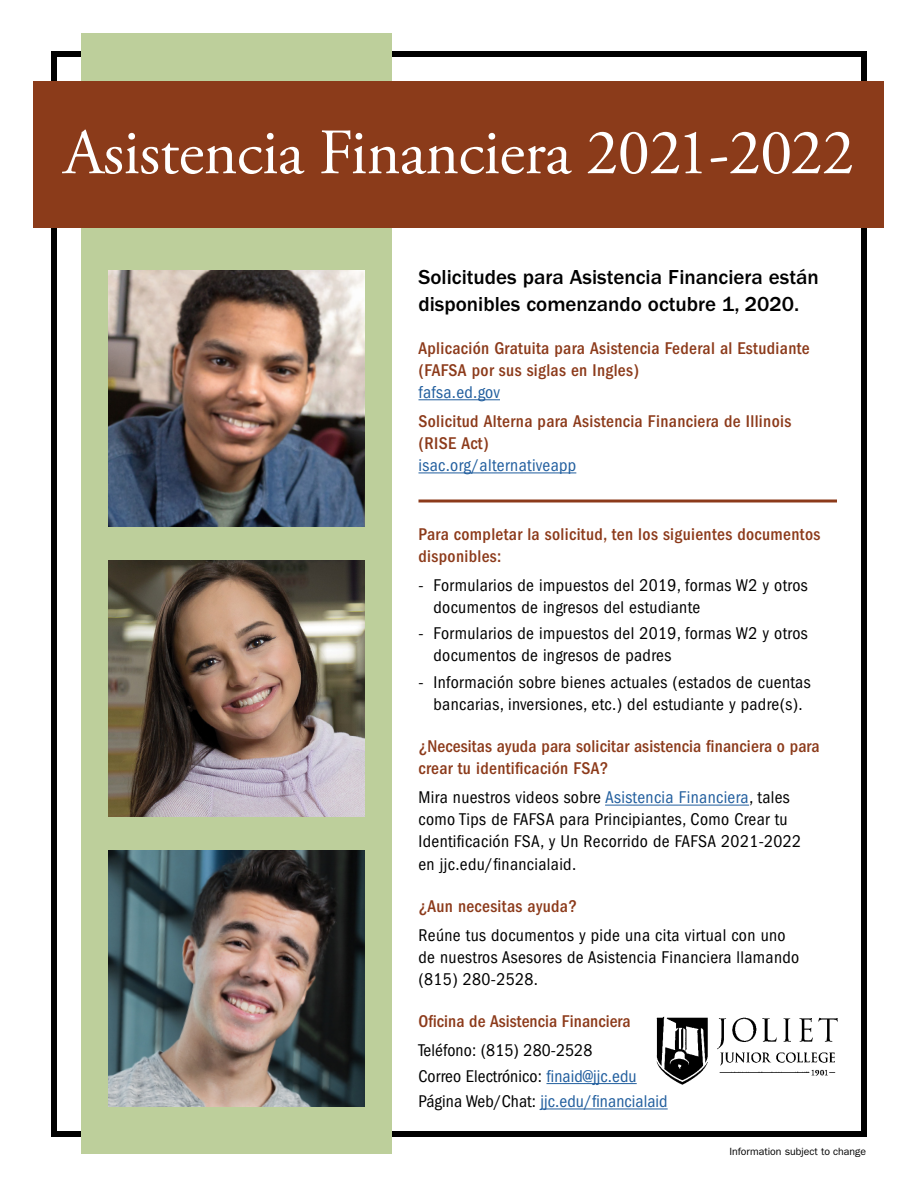
<style>
.page{position:relative;width:918px;height:1188px;background:#fff}
.page>*{position:absolute;margin:0;border:0;box-sizing:border-box;transform-origin:0 0}
.t1{font:64.5px "Adobe Garamond Pro";letter-spacing:-.01em;color:#fff}
.t2{font:500 21px/27px "ITC Franklin Gothic Std";color:#000}
.t3{font:condensed 17.7px/22px "ITC Franklin Gothic Std";letter-spacing:.02em;color:#000}
.t4{font:500 condensed 17.7px/22px "ITC Franklin Gothic Std";letter-spacing:.02em;color:#8c3a1a}
.t5{font:condensed 17.7px "ITC Franklin Gothic Std";letter-spacing:.02em;color:#215e9e}
.t6{font:10.5px "ITC Franklin Gothic Std";color:#000}
.s1{color:#215e9e}
</style>
<div class="page">
<div style="left:51px;top:51px;width:816px;height:1086px;border:6px solid #000"></div>
<div style="left:81px;top:34px;width:311px;height:1120px;background:#bdcf9b"></div>
<img style="left:108px;top:560px;width:256px;height:257px">
<img style="left:108px;top:850px;width:256px;height:257px">
<hr style="left:418px;top:399px;width:82px;height:1px;background:#215e9e">
<hr style="left:418px;top:472px;width:158px;height:1px;background:#215e9e">
<hr style="left:605px;top:805px;width:144px;height:1px;background:#215e9e">
<hr style="left:546px;top:1083px;width:91px;height:1px;background:#215e9e">
<hr style="left:541px;top:1109px;width:127px;height:1px;background:#215e9e">
<img style="left:656px;top:1016px;width:182px;height:69px">
<div style="left:34px;top:81px;width:850px;height:147px;background:#8b3b1a"></div>
<hr style="left:418px;top:500px;width:419px;height:2px;background:#8c3a1a">
<img style="left:108px;top:270px;width:256px;height:256px">
<h1 class="t1" style="left:64px;top:114px;width:792px">Asistencia Financiera 2021-2022</h1>
<p class="t2" style="left:418px;top:264px;width:402px">Solicitudes para Asistencia Financiera están disponibles comenzando octubre 1, 2020.</p>
<p class="t4" style="left:418px;top:337px;width:393px">Aplicación Gratuita para Asistencia Federal al Estudiante (FAFSA por sus siglas en Ingles)</p>
<p class="t5" style="left:418px;top:382px;width:83px">fafsa.ed.gov</p>
<p class="t4" style="left:418px;top:410px;width:374px">Solicitud Alterna para Asistencia Financiera de Illinois (RISE Act)</p>
<p class="t5" style="left:418px;top:455px;width:159px">isac.org/alternativeapp</p>
<p class="t4" style="left:418px;top:523px;width:403px">Para completar la solicitud, ten los siguientes documentos disponibles:</p>
<p class="t3" style="left:433px;top:574px;width:376px;text-indent:-15px">- Formularios de impuestos del 2019, formas W2 y otros documentos de ingresos del estudiante</p>
<p class="t3" style="left:433px;top:623px;width:376px;text-indent:-15px">- Formularios de impuestos del 2019, formas W2 y otros documentos de ingresos de padres</p>
<p class="t3" style="left:418px;top:671px;width:394px;text-align:center">- Información sobre bienes actuales (estados de cuentas bancarias, inversiones, etc.) del estudiante y padre(s).</p>
<p class="t4" style="left:418px;top:736px;width:403px">¿Necesitas ayuda para solicitar asistencia financiera o para crear tu identificación FSA?</p>
<p class="t3" style="left:418px;top:787px;width:384px">Mira nuestros videos sobre <span class="s1">Asistencia Financiera</span>, tales como Tips de FAFSA para Principiantes, Como Crear tu Identificación FSA, y Un Recorrido de FAFSA 2021-2022 en jjc.edu/financialaid.</p>
<p class="t4" style="left:418px;top:895px;width:160px">¿Aun necesitas ayuda?</p>
<p class="t3" style="left:418px;top:924px;width:382px">Reúne tus documentos y pide una cita virtual con uno de nuestros Asesores de Asistencia Financiera llamando (815) 280-2528.</p>
<p class="t4" style="left:418px;top:1011px;width:214px">Oficina de Asistencia Financiera</p>
<p class="t3" style="left:418px;top:1038px;width:251px;line-height:25.3px">Teléfono: (815) 280-2528<br>Correo Electrónico: <span class="s1">finaid@jjc.edu<br></span>Página Web/Chat: <span class="s1">jjc.edu/financialaid</span></p>
<p class="t6" style="left:729px;top:1145px;width:138px">Information subject to change</p>
</div>
